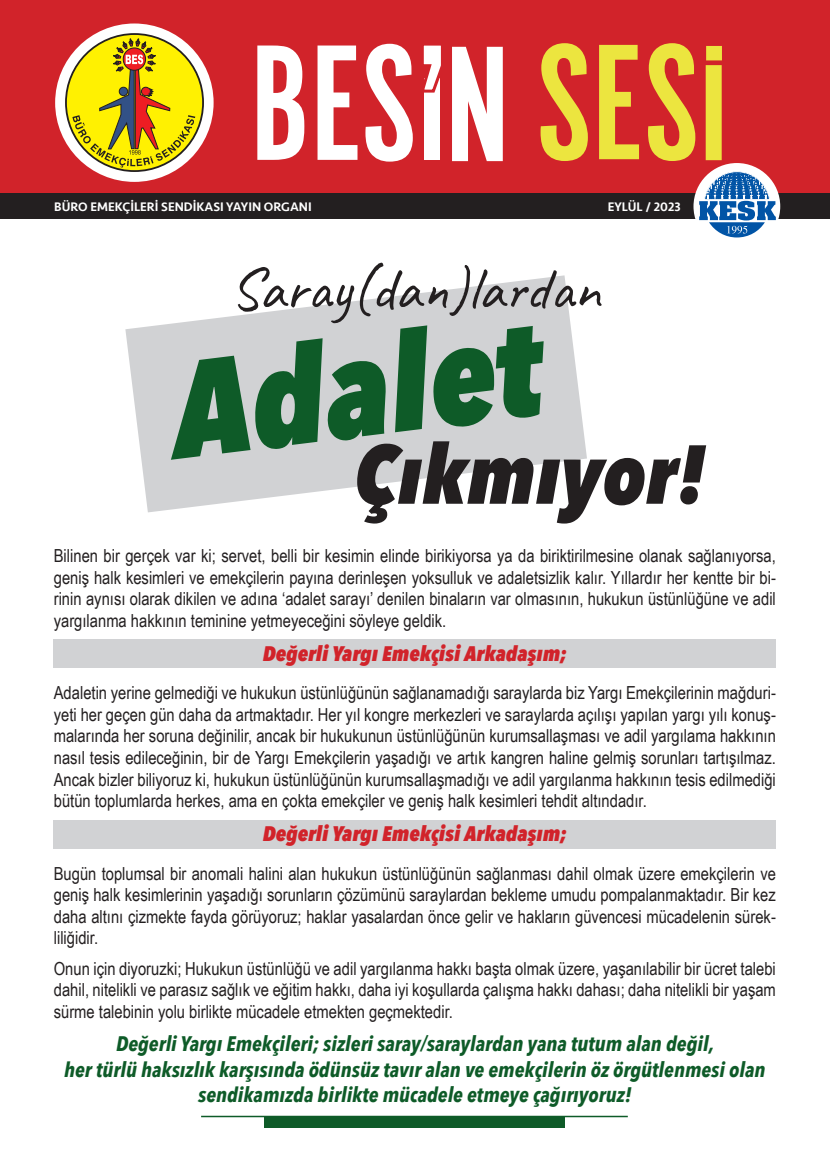
<style>
.page{position:relative;width:830px;height:1170px;background:#fff}
.page>*{position:absolute;margin:0;border:0;box-sizing:border-box;transform-origin:0 0}
.t1{font:italic 800 135px "Avenir Next Condensed";color:#0e5b28}
.t2{font:italic 800 82.5px "Avenir Next Condensed";color:#231f20}
.t3{font:60px "Caveat";color:#231f20}
.t4{font:italic 700 21px/25.2px "Avenir Next Condensed";color:#0e5b28;text-align:center}
.t5{font:italic 800 21px "Avenir Next Condensed";color:#d1232a}
.t6{font:18px/21.6px "Arial Narrow";color:#231f20;text-align:justify}
.t7{font:500 12.75px "Seravek";color:#fff}
</style>
<div class="page">
<div style="left:0;top:0;width:829px;height:198px;background:#d1232a"></div>
<div style="left:0;top:193px;width:829px;height:26px;background:#231f20"></div>
<div style="left:693px;top:163px;width:86px;height:87px;background:#fff;border-radius:50%"></div>
<svg style="left:257px;top:46px;width:47px;height:114px"></svg>
<svg style="left:317px;top:46px;width:40px;height:114px"></svg>
<svg style="left:365px;top:44px;width:47px;height:118px"></svg>
<div style="left:424px;top:78px;width:16px;height:82px;background:#fff"></div>
<svg style="left:452px;top:47px;width:50px;height:114px"></svg>
<svg style="left:540px;top:43px;width:47px;height:118px"></svg>
<svg style="left:599px;top:45px;width:39px;height:114px"></svg>
<svg style="left:648px;top:43px;width:47px;height:118px"></svg>
<svg style="left:705px;top:46px;width:16px;height:114px;background:#e9d43d"></svg>
<svg style="left:423px;top:45px;width:18px;height:48px"></svg>
<div style="left:55px;top:23px;width:158px;height:159px;background:#fff;border-radius:50%"></div>
<svg style="left:698px;top:171px;width:77px;height:66px"></svg>
<svg style="left:66px;top:34px;width:137px;height:137px"></svg>
<svg style="left:72px;top:39px;width:123px;height:128px;background:#d7be25"></svg>
<div style="left:54px;top:639px;width:721px;height:29px;background:#d1d2d4"></div>
<div style="left:54px;top:819px;width:721px;height:29px;background:#d1d2d4"></div>
<div style="left:265px;top:1115px;width:299px;height:12px;background:#0e5b28"></div>
<hr style="left:201px;top:1115px;width:426px;height:2px;background:#0e5b28">
<svg style="left:125px;top:275px;width:461px;height:237px;fill:#d1d2d4"></svg>
<p class="t7" style="left:54px;top:199px;width:259px">BÜRO EMEKÇİLERİ SENDİKASI YAYIN ORGANI</p>
<p class="t7" style="left:607px;top:198px;width:74px">EYLÜL / 2023</p>
<p class="t3" style="left:230px;top:251px;width:371px">Saray(dan)lardan</p>
<p class="t1" style="left:160px;top:328px;width:374px;rotate:-7deg">Adalet</p>
<p class="t2" style="left:354px;top:423px;width:352px">Çıkmıyor!</p>
<p class="t6" style="left:54px;top:544px;width:723px">Bilinen bir gerçek var ki; servet, belli bir kesimin elinde birikiyorsa ya da biriktirilmesine olanak sağlanıyorsa, geniş halk kesimleri ve emekçilerin payına derinleşen yoksulluk ve adaletsizlik kalır. Yıllardır her kentte bir bi&shy;rinin aynısı olarak dikilen ve adına ‘adalet sarayı’ denilen binaların var olmasının, hukukun üstünlüğüne ve adil yargılanma hakkının teminine yetmeyeceğini söyleye geldik.</p>
<p class="t5" style="left:263px;top:640px;width:305px">Değerli Yargı Emekçisi Arkadaşım;</p>
<p class="t6" style="left:54px;top:681px;width:723px">Adaletin yerine gelmediği ve hukukun üstünlüğünün sağlanamadığı saraylarda biz Yargı Emekçilerinin mağduri&shy;yeti her geçen gün daha da artmaktadır. Her yıl kongre merkezleri ve saraylarda açılışı yapılan yargı yılı konuş&shy;malarında her soruna değinilir, ancak bir hukukunun üstünlüğünün kurumsallaşması ve adil yargılama hakkının nasıl tesis edileceğinin, bir de Yargı Emekçilerin yaşadığı ve artık kangren haline gelmiş sorunları tartışılmaz.<br>Ancak bizler biliyoruz ki, hukukun üstünlüğünün kurumsallaşmadığı ve adil yargılanma hakkının tesis edilmediği bütün toplumlarda herkes, ama en çokta emekçiler ve geniş halk kesimleri tehdit altındadır.</p>
<p class="t5" style="left:263px;top:820px;width:305px">Değerli Yargı Emekçisi Arkadaşım;</p>
<p class="t6" style="left:54px;top:861px;width:723px">Bugün toplumsal bir anomali halini alan hukukun üstünlüğünün sağlanması dahil olmak üzere emekçilerin ve geniş halk kesimlerinin yaşadığı sorunların çözümünü saraylardan bekleme umudu pompalanmaktadır. Bir kez daha altını çizmekte fayda görüyoruz; haklar yasalardan önce gelir ve hakların güvencesi mücadelenin sürek&shy;liliğidir.</p>
<p class="t6" style="left:54px;top:956px;width:723px">Onun için diyoruzki; Hukukun üstünlüğü ve adil yargılanma hakkı başta olmak üzere, yaşanılabilir bir ücret talebi dahil, nitelikli ve parasız sağlık ve eğitim hakkı, daha iyi koşullarda çalışma hakkı dahası; daha nitelikli bir yaşam sürme talebinin yolu birlikte mücadele etmekten geçmektedir.</p>
<p class="t4" style="left:116px;top:1031px;width:599px">Değerli Yargı Emekçileri; sizleri saray/saraylardan yana tutum alan değil,</p>
<p class="t4" style="left:64px;top:1056px;width:702px">her türlü haksızlık karşısında ödünsüz tavır alan ve emekçilerin öz örgütlenmesi olan sendikamızda birlikte mücadele etmeye çağırıyoruz!</p>
</div>
